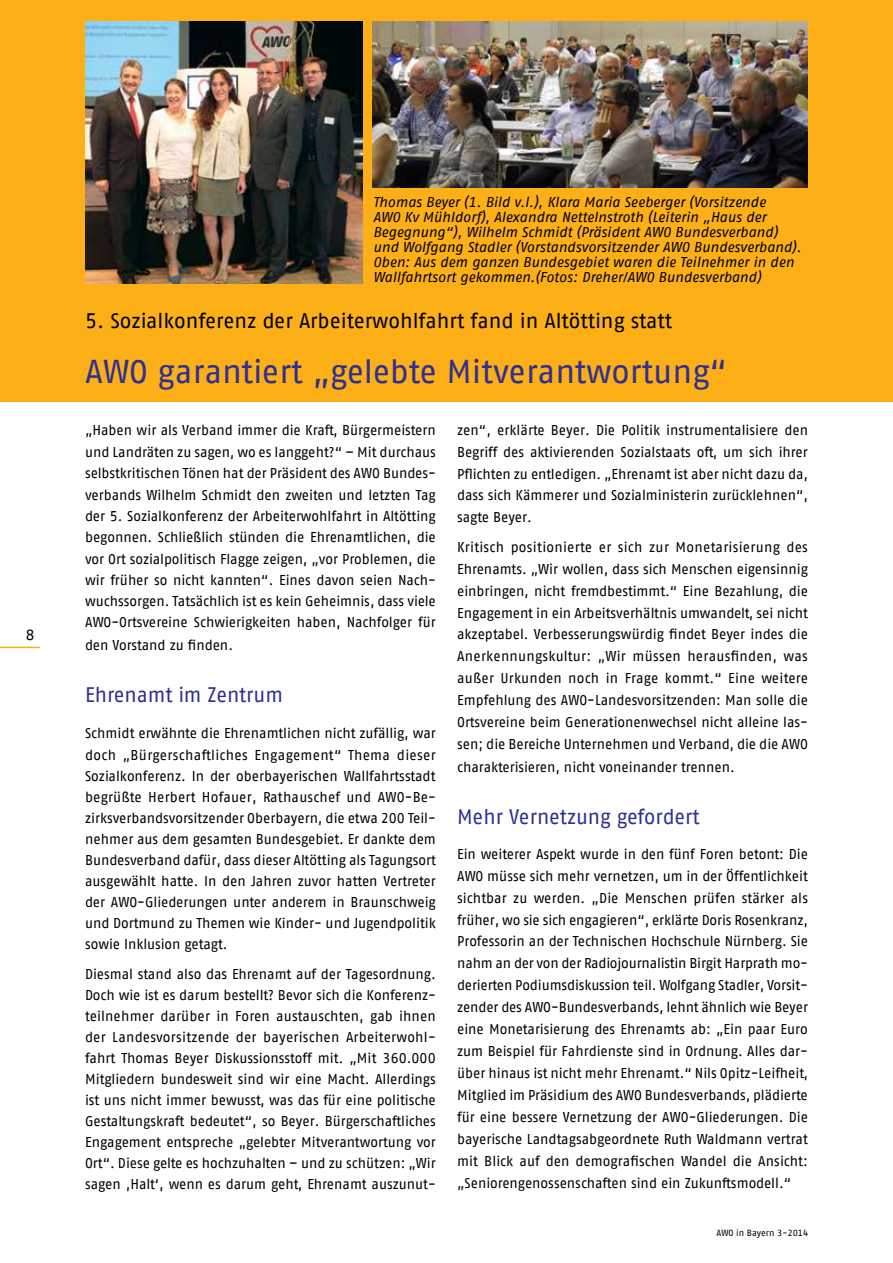
<style>
.page{position:relative;width:893px;height:1263px;background:#fff}
.page>*{position:absolute;margin:0;border:0;box-sizing:border-box;transform-origin:0 0}
.t1{font:33px "AWO Fago Office";color:#2e3092}
.t2{font:21px "AWO Fago Office";color:#000}
.t3{font:21px "AWO Fago Office";color:#2e3092}
.t4{font:15px "AWO Fago Office";color:#000}
.t5{font:14.25px/21.9px "AWO Fago Office";color:#000;text-align:justify}
.t6{font:italic 14.25px/15px "AWO Fago Office";letter-spacing:-.005em;color:#000}
.t7{font:9px "AWO Fago Office";color:#000}
</style>
<div class="page">
<div style="left:0;top:0;width:893px;height:402px;background:#fcaf17"></div>
<img style="left:85px;top:21px;width:277px;height:263px">
<img style="left:373px;top:21px;width:434px;height:166px">
<hr style="left:0;top:647px;width:40px;height:1px;background:#fcaf17">
<p class="t4" style="left:26px;top:626px;width:10px">8</p>
<p class="t6" style="left:373px;top:194px;width:430px">Thomas Beyer (1. Bild v.l.), Klara Maria Seeberger (Vorsitzende<br>AWO Kv Mühldorf), Alexandra Nettelnstroth (Leiterin „Haus der Begegnung“), Wilhelm Schmidt (Präsident AWO Bundesverband) und Wolfgang Stadler (Vorstandsvorsitzender AWO Bundesverband).<br>Oben: Aus dem ganzen Bundesgebiet waren die Teilnehmer in den Wallfahrtsort gekommen.(Fotos: Dreher/AWO Bundesverband)</p>
<h2 class="t2" style="left:85px;top:309px;width:589px">5. Sozialkonferenz der Arbeiterwohlfahrt fand in Altötting statt</h2>
<h1 class="t1" style="left:85px;top:352px;width:644px">AWO garantiert „gelebte Mitverantwortung“</h1>
<p class="t5" style="left:85px;top:419px;width:352px;line-height:21.5px">„Haben wir als Verband immer die Kraft, Bürgermeistern und Landräten zu sagen, wo es langgeht?“ – Mit durchaus selbstkritischen Tönen hat der Präsident des AWO Bundes&shy;verbands Wilhelm Schmidt den zweiten und letzten Tag der 5. Sozialkonferenz der Arbeiterwohlfahrt in Altötting begonnen. Schließlich stünden die Ehrenamtlichen, die vor Ort sozialpolitisch Flagge zeigen, „vor Problemen, die wir früher so nicht kannten“. Eines davon seien Nach&shy;wuchssorgen. Tatsächlich ist es kein Geheimnis, dass viele AWO-Ortsvereine Schwierigkeiten haben, Nachfolger für den Vorstand zu finden.</p>
<h2 class="t3" style="left:85px;top:683px;width:199px">Ehrenamt im Zentrum</h2>
<p class="t5" style="left:85px;top:721px;width:352px;line-height:22.5px">Schmidt erwähnte die Ehrenamtlichen nicht zufällig, war doch „Bürgerschaftliches Engagement“ Thema dieser</p>
<p class="t5" style="left:85px;top:765px;width:352px;line-height:21px">Sozialkonferenz. In der oberbayerischen Wallfahrtsstadt begrüßte Herbert Hofauer, Rathauschef und AWO-Be&shy;zirksverbandsvorsitzender Oberbayern, die etwa 200 Teil&shy;nehmer aus dem gesamten Bundesgebiet. Er dankte dem Bundesverband dafür, dass dieser Altötting als Tagungsort ausgewählt hatte. In den Jahren zuvor hatten Vertreter der AWO-Gliederungen unter anderem in Braunschweig und Dortmund zu Themen wie Kinder- und Jugendpolitik sowie Inklusion getagt.</p>
<p class="t5" style="left:85px;top:963px;width:352px;line-height:21.1px">Diesmal stand also das Ehrenamt auf der Tagesordnung.<br>Doch wie ist es darum bestellt? Bevor sich die Konferenz&shy;teilnehmer darüber in Foren austauschten, gab ihnen der Landesvorsitzende der bayerischen Arbeiterwohl&shy;fahrt Thomas Beyer Diskussionsstoff mit. „Mit 360.000<br>Mitgliedern bundesweit sind wir eine Macht. Allerdings ist uns nicht immer bewusst, was das für eine politische Gestaltungskraft bedeutet“, so Beyer. Bürgerschaftliches Engagement entspreche „gelebter Mitverantwortung vor Ort“. Diese gelte es hochzuhalten – und zu schützen: „Wir sagen ,Halt‘, wenn es darum geht, Ehrenamt auszunut-</p>
<p class="t5" style="left:457px;top:419px;width:352px">zen“, erklärte Beyer. Die Politik instrumentalisiere den Begriff des aktivierenden Sozialstaats oft, um sich ihrer Pflichten zu entledigen. „Ehrenamt ist aber nicht dazu da, dass sich Kämmerer und Sozialministerin zurücklehnen“, sagte Beyer.</p>
<p class="t5" style="left:457px;top:536px;width:352px">Kritisch positionierte er sich zur Monetarisierung des Ehrenamts. „Wir wollen, dass sich Menschen eigensinnig einbringen, nicht fremdbestimmt.“ Eine Bezahlung, die Engagement in ein Arbeitsverhältnis umwandelt, sei nicht akzeptabel. Verbesserungswürdig findet Beyer indes die Anerkennungskultur: „Wir müssen herausfinden, was außer Urkunden noch in Frage kommt.“ Eine weitere Empfehlung des AWO-Landesvorsitzenden: Man solle die Ortsvereine beim Generationenwechsel nicht alleine las&shy;sen; die Bereiche Unternehmen und Verband, die die AWO charakterisieren, nicht voneinander trennen.</p>
<h2 class="t3" style="left:457px;top:805px;width:244px">Mehr Vernetzung gefordert</h2>
<p class="t5" style="left:457px;top:843px;width:352px">Ein weiterer Aspekt wurde in den fünf Foren betont: Die AWO müsse sich mehr vernetzen, um in der Öffentlichkeit sichtbar zu werden. „Die Menschen prüfen stärker als früher, wo sie sich engagieren“, erklärte Doris Rosenkranz, Professorin an der Technischen Hochschule Nürnberg. Sie nahm an der von der Radiojournalistin Birgit Harprath mo&shy;derierten Podiumsdiskussion teil. Wolfgang Stadler, Vorsit&shy;zender des AWO-Bundesverbands, lehnt ähnlich wie Beyer eine Monetarisierung des Ehrenamts ab: „Ein paar Euro zum Beispiel für Fahrdienste sind in Ordnung. Alles dar&shy;über hinaus ist nicht mehr Ehrenamt.“ Nils Opitz-Leifheit, Mitglied im Präsidium des AWO Bundesverbands, plädierte für eine bessere Vernetzung der AWO-Gliederungen. Die bayerische Landtagsabgeordnete Ruth Waldmann vertrat mit Blick auf den demografischen Wandel die Ansicht: „Seniorengenossenschaften sind ein Zukunftsmodell.“</p>
<p class="t7" style="left:716px;top:1228px;width:93px">AWO in Bayern 3-2014</p>
</div>
